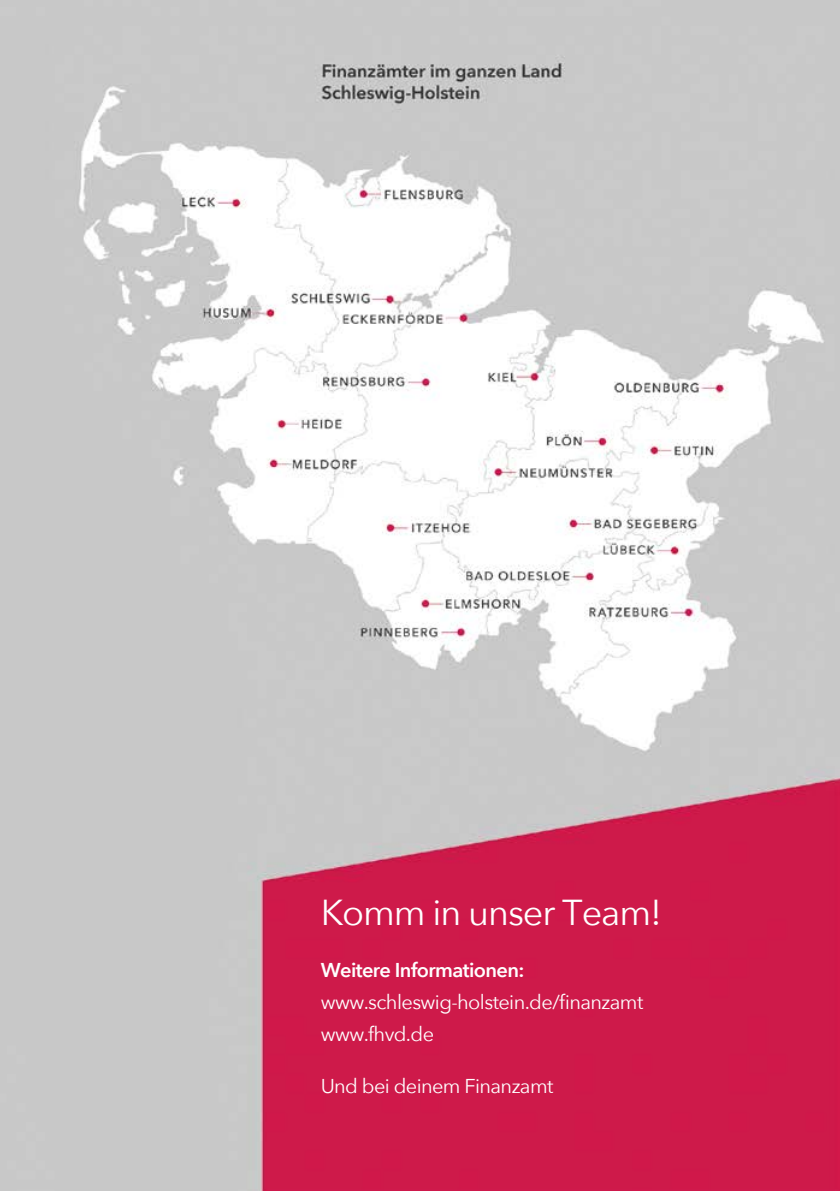
<style>
.page{position:relative;width:840px;height:1191px;background:#fff}
.page>*{position:absolute;margin:0;border:0;box-sizing:border-box;transform-origin:0 0}
.t1{font:36px "Avenir Next";letter-spacing:-.03em;color:#fff}
.t2{font:20px/32px "Avenir Next";letter-spacing:-.03em;color:#fff}
.t3{font:600 20px "Avenir Next";letter-spacing:-.03em;color:#fff}
</style>
<div class="page">
<img style="left:0;top:0;width:839px;height:1191px">
<h1 class="t1" style="left:320px;top:882px;width:342px">Komm in unser Team!</h1>
<p class="t3" style="left:320px;top:952px;width:205px">Weitere Informationen:</p>
<p class="t2" style="left:320px;top:985px;width:324px">www.schleswig-holstein.de/finanzamt www.fhvd.de</p>
<p class="t2" style="left:320px;top:1069px;width:234px">Und bei deinem Finanzamt</p>
</div>
